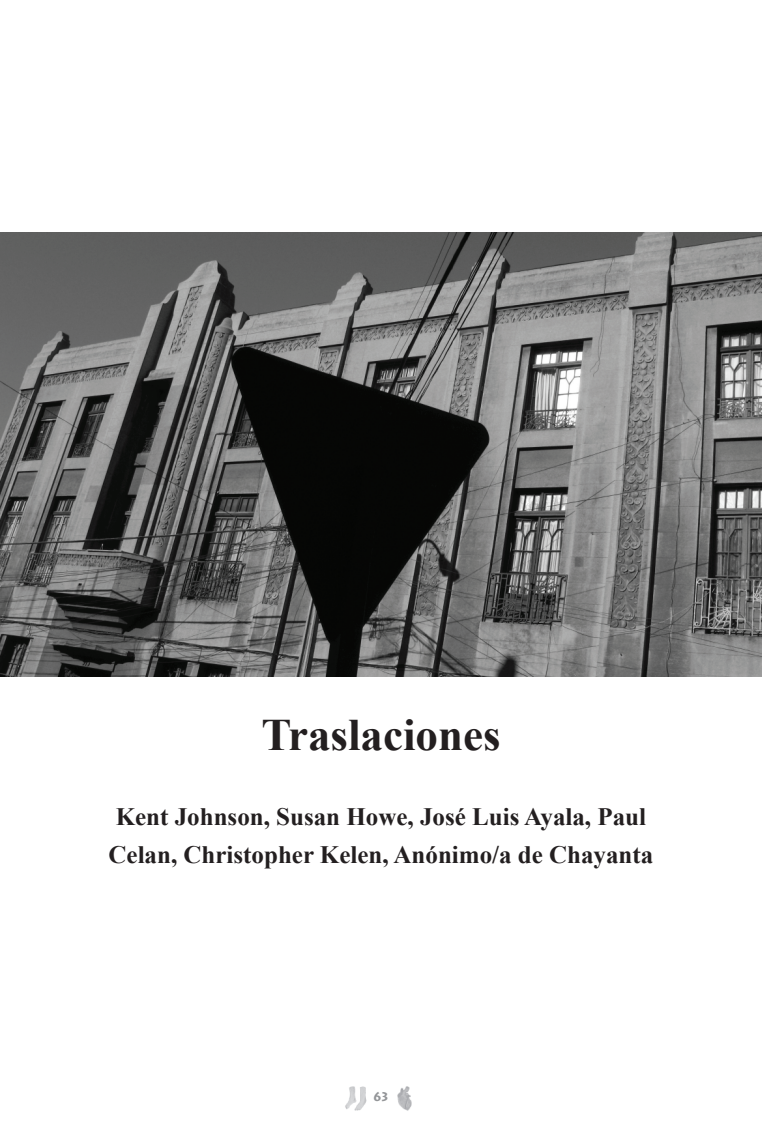
<style>
.page{position:relative;width:762px;height:1134px;background:#fff}
.page>*{position:absolute;margin:0;border:0;box-sizing:border-box;transform-origin:0 0}
.t1{font:700 45px "Times New Roman";color:#231f20}
.t2{font:700 25px/37.5px "Times New Roman";color:#231f20}
.t3{font:700 12.5px "Lithos";color:#939598}
</style>
<div class="page">
<img style="left:397px;top:1086px;width:15px;height:25px">
<img style="left:345px;top:1086px;width:22px;height:25px">
<img style="left:1px;top:232px;width:761px;height:444px">
<h1 class="t1" style="left:261px;top:710px;width:241px">Traslaciones</h1>
<p class="t2" style="left:108px;top:798px;width:546px">Kent Johnson, Susan Howe, José Luis Ayala, Paul<br>Celan, Christopher Kelen, Anónimo/a de Chayanta</p>
<p class="t3" style="left:373px;top:1089px;width:16px">63</p>
</div>
